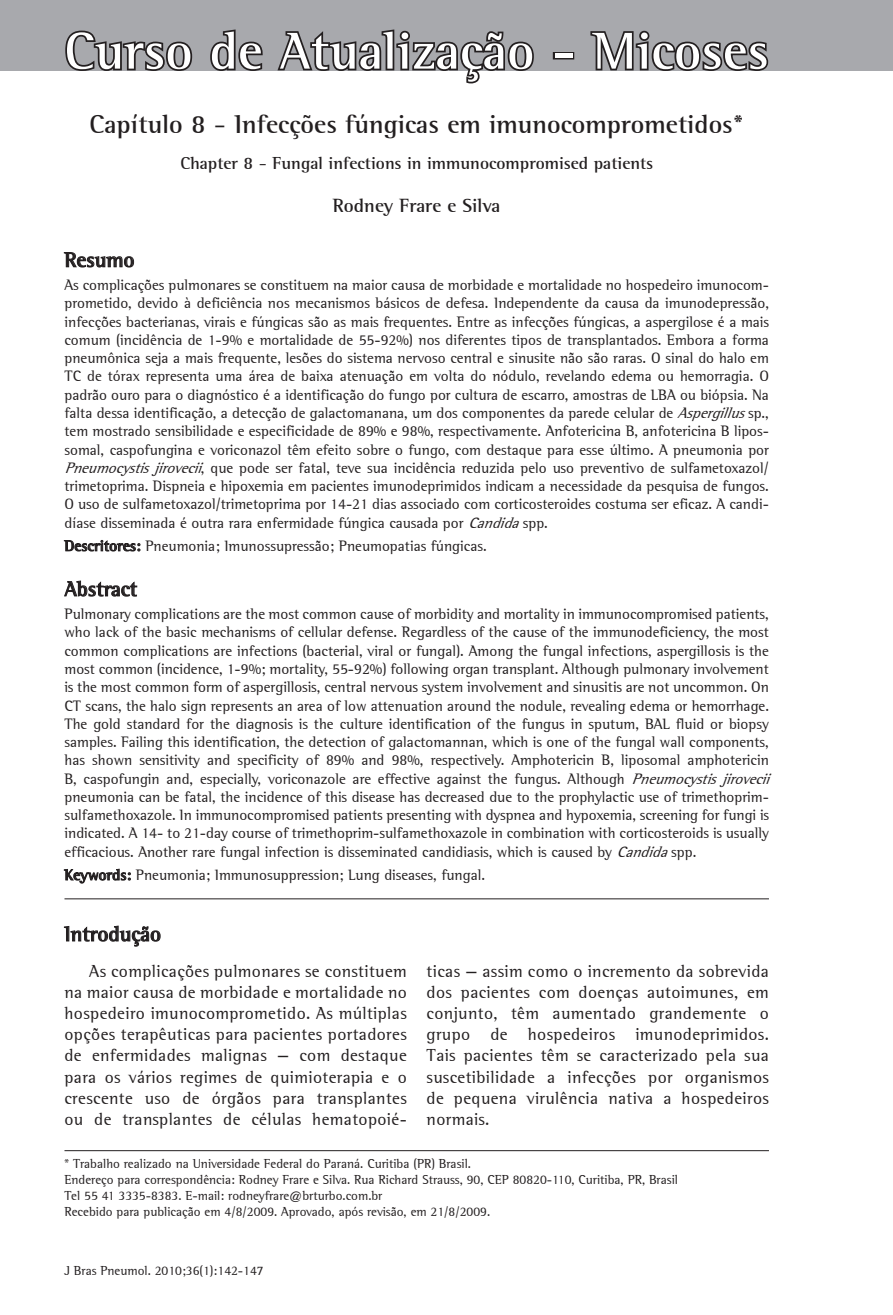
<style>
.page{position:relative;width:893px;height:1315px;background:#fff}
.page>*{position:absolute;margin:0;border:0;box-sizing:border-box;transform-origin:0 0}
.capítulo{font:700 52.5px "Libre Semi Serif S Si";letter-spacing:.005em;color:#fff}
.título___1o_idioma{font:700 26.25px "Libre Semi Serif S Si";color:#231f20}
.resumo___título{font:700 21px "Libre Semi Serif S Si";color:#231f20}
.sub_título___1o_níve{font:700 21px "Libre Semi Serif S Si";color:#231f20}
.autores{font:700 19.25px "Libre Semi Serif S Si";color:#231f20}
.corpo_português{font:17.5px/21.2px "Libre Semi Serif S Si";letter-spacing:.02em;color:#231f20;text-align:justify}
.título___2o_idioma{font:700 17.5px "Libre Semi Serif S Si";color:#231f20}
.resumo___inglês__Sem{font:15.22px/18.2px "Libre Semi Serif S Si";color:#231f20}
.resumo___português{font:15.22px/18.2px "Libre Semi Serif S Si";color:#231f20;text-align:justify}
.palavras-chave___por{font:15.22px "Libre Semi Serif S Si";color:#231f20}
.palavras-chave___ing{font:15.22px "Libre Semi Serif S Si";color:#231f20}
.endereço{font:13.12px "Libre Semi Serif S Si";color:#231f20}
.rodapé{font:13.12px "Libre Semi Serif S Si";color:#231f20}
.s1{font-style:italic}
.s2{font-weight:700}
</style>
<div class="page">
<div style="left:0;top:0;width:893px;height:70px;background:#a8a9ad"></div>
<hr style="left:64px;top:1150px;width:705px;height:1px;background:#231f20">
<svg style="left:64px;top:252px;width:70px;height:15px"></svg>
<svg style="left:64px;top:540px;width:76px;height:11px"></svg>
<svg style="left:64px;top:580px;width:73px;height:16px"></svg>
<svg style="left:64px;top:869px;width:67px;height:14px"></svg>
<svg style="left:64px;top:925px;width:96px;height:21px"></svg>
<hr style="left:64px;top:898px;width:705px;height:1px;background:#231f20">
<svg style="left:63px;top:30px;width:131px;height:41px"></svg>
<svg style="left:208px;top:29px;width:56px;height:42px"></svg>
<svg style="left:275px;top:29px;width:261px;height:55px"></svg>
<div style="left:553px;top:52px;width:21px;height:7px;border:4px solid #231f20"></div>
<svg style="left:589px;top:30px;width:181px;height:41px"></svg>
<p class="capítulo" style="left:64px;top:19px;width:706px">Curso de Atualização - Micoses</p>
<p class="título___1o_idioma" style="left:89px;top:108px;width:656px">Capítulo 8 - Infecções fúngicas em imunocomprometidos*</p>
<p class="título___2o_idioma" style="left:180px;top:152px;width:474px">Chapter 8 - Fungal infections in immunocompromised patients</p>
<p class="autores" style="left:333px;top:194px;width:169px">Rodney Frare e Silva</p>
<p class="resumo___título" style="left:64px;top:247px;width:72px">Resumo</p>
<p class="resumo___português" style="left:64px;top:276px;width:706px">As complicações pulmonares se constituem na maior causa de morbidade e mortalidade no hospedeiro imunocom&shy;prometido, devido à deficiência nos mecanismos básicos de defesa. Independente da causa da imunodepressão, infecções bacterianas, virais e fúngicas são as mais frequentes. Entre as infecções fúngicas, a aspergilose é a mais comum (incidência de 1-9% e mortalidade de 55-92%) nos diferentes tipos de transplantados. Embora a forma pneumônica seja a mais frequente, lesões do sistema nervoso central e sinusite não são raras. O sinal do halo em TC de tórax representa uma área de baixa atenuação em volta do nódulo, revelando edema ou hemorragia. O padrão ouro para o diagnóstico é a identificação do fungo por cultura de escarro, amostras de LBA ou biópsia. Na falta dessa identificação, a detecção de galactomanana, um dos componentes da parede celular de <span class="s1">Aspergillus</span>sp., tem mostrado sensibilidade e especificidade de 89% e 98%, respectivamente. Anfotericina B, anfotericina B lipos&shy;somal, caspofungina e voriconazol têm efeito sobre o fungo, com destaque para esse último. A pneumonia por <span class="s1">Pneumocystisjirovecii</span>, que pode ser fatal, teve sua incidência reduzida pelo uso preventivo de sulfametoxazol/ trimetoprima. Dispneia e hipoxemia em pacientes imunodeprimidos indicam a necessidade da pesquisa de fungos.<br>O uso de sulfametoxazol/trimetoprima por 14-21 dias associado com corticosteroides costuma ser eficaz. A candi&shy;díase disseminada é outra rara enfermidade fúngica causada por <span class="s1">Candida</span>spp.</p>
<p class="palavras-chave___por" style="left:64px;top:537px;width:424px"><span class="s2">Descritores:</span> Pneumonia; Imunossupressão; Pneumopatias fúngicas.</p>
<p class="resumo___título" style="left:64px;top:576px;width:74px">Abstract</p>
<p class="resumo___inglês__Sem" style="left:64px;top:605px;width:712px">Pulmonary complications are the most common cause of morbidity and mortality in immunocompromised patients, who lack of the basic mechanisms of cellular defense. Regardless of the cause of the immunodeficiency, the most common complications are infections (bacterial, viral or fungal). Among the fungal infections, aspergillosis is the most common (incidence, 1-9%; mortality, 55-92%) following organ transplant. Although pulmonary involvement is the most common form of aspergillosis, central nervous system involvement and sinusitis are not uncommon. On CT scans, the halo sign represents an area of low attenuation around the nodule, revealing edema or hemorrhage.<br>The gold standard for the diagnosis is the culture identification of the fungus in sputum, BAL fluid or biopsy samples. Failing this identification, the detection of galactomannan, which is one of the fungal wall components, has shown sensitivity and specificity of 89% and 98%, respectively. Amphotericin B, liposomal amphotericin B, caspofungin and, especially, voriconazole are effective against the fungus. Although <span class="s1">Pneumocystisjirovecii </span>pneumonia can be fatal, the incidence of this disease has decreased due to the prophylactic use of trimethoprim&shy;sulfamethoxazole. In immunocompromised patients presenting with dyspnea and hypoxemia, screening for fungi is indicated. A 14- to 21-day course of trimethoprim-sulfamethoxazole in combination with corticosteroids is usually efficacious. Another rare fungal infection is disseminated candidiasis, which is caused by <span class="s1">Candida</span>spp.</p>
<p class="palavras-chave___ing" style="left:64px;top:866px;width:422px"><span class="s2">Keywords:</span> Pneumonia; Immunosuppression; Lung diseases, fungal.</p>
<p class="sub_título___1o_níve" style="left:64px;top:921px;width:98px">Introdução</p>
<p class="corpo_português" style="left:64px;top:960px;width:344px;text-indent:25px">As complicações pulmonares se constituem na maior causa de morbidade e mortalidade no hospedeiro imunocomprometido. As múltiplas opções terapêuticas para pacientes portadores de enfermidades malignas — com destaque para os vários regimes de quimioterapia e o crescente uso de órgãos para transplantes ou de transplantes de células hematopoié-</p>
<p class="corpo_português" style="left:427px;top:960px;width:344px">ticas — assim como o incremento da sobrevida dos pacientes com doenças autoimunes, em conjunto, têm aumentado grandemente o grupo de hospedeiros imunodeprimidos.<br>Tais pacientes têm se caracterizado pela sua suscetibilidade a infecções por organismos de pequena virulência nativa a hospedeiros normais.</p>
<p class="endereço" style="left:64px;top:1156px;width:408px">* Trabalho realizado na Universidade Federal do Paraná. Curitiba (PR) Brasil.</p>
<p class="endereço" style="left:64px;top:1172px;width:615px">Endereço para correspondência: Rodney Frare e Silva. Rua Richard Strauss, 90, CEP 80820-110, Curitiba, PR, Brasil</p>
<p class="endereço" style="left:64px;top:1187px;width:319px">Tel 55 41 3335-8383. E-mail: rodneyfrare@brturbo.com.br</p>
<p class="endereço" style="left:64px;top:1203px;width:427px">Recebido para publicação em 4/8/2009. Aprovado, após revisão, em 21/8/2009.</p>
<p class="rodapé" style="left:64px;top:1263px;width:201px">J Bras Pneumol. 2010;36(1):142-147</p>
</div>
